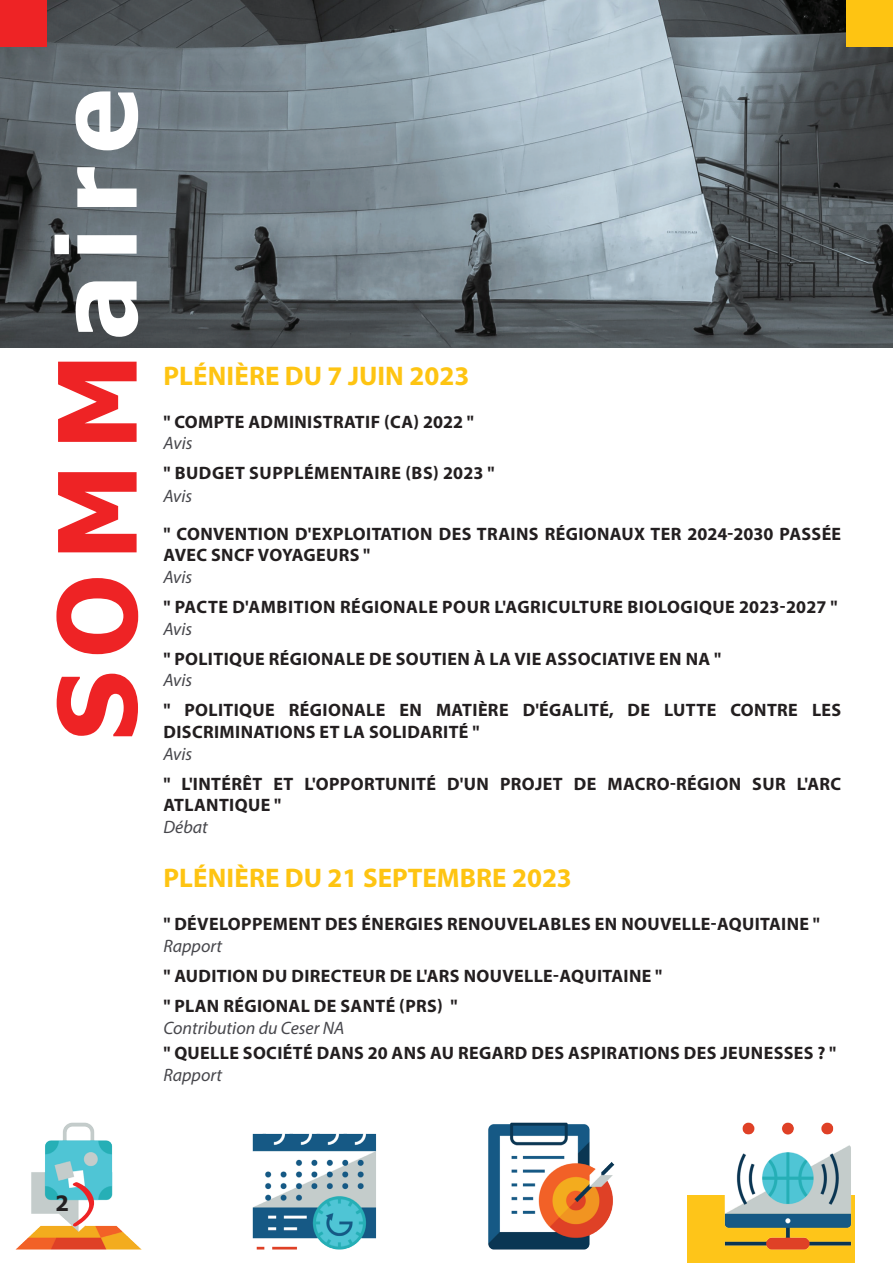
<style>
.page{position:relative;width:893px;height:1263px;background:#fff}
.page>*{position:absolute;margin:0;border:0;box-sizing:border-box;transform-origin:0 0}
.t1{font:700 108px "Tahoma";letter-spacing:.13em;color:#ee2325}
.t2{font:700 27px "Myriad Pro";color:#fec412}
.t3{font:700 21px "Tahoma";color:#231f20}
.t4{font:700 18px/21.6px "Myriad Pro";letter-spacing:.02em;color:#231f20}
.t5{font:italic 18px "Myriad Pro";color:#47474c}
.s1{color:#fff}
</style>
<div class="page">
<img style="left:0;top:0;width:893px;height:347px">
<div style="left:0;top:0;width:47px;height:47px;background:#ee2325"></div>
<div style="left:846px;top:0;width:47px;height:47px;background:#fec412"></div>
<img style="left:15px;top:1122px;width:840px;height:141px">
<svg style="left:73px;top:1182px;width:21px;height:44px"></svg>
<p class="t1" style="left:22px;top:740px;width:653px;rotate:-90deg">SOMM<span class="s1">aire</span></p>
<p class="t2" style="left:163px;top:358px;width:307px">PLÉNIÈRE DU 7 JUIN 2023</p>
<p class="t4" style="left:163px;top:410px;width:312px">" COMPTE ADMINISTRATIF (CA) 2022 "</p>
<p class="t5" style="left:164px;top:432px;width:31px">Avis</p>
<p class="t4" style="left:163px;top:462px;width:333px">" BUDGET SUPPLÉMENTAIRE (BS) 2023 "</p>
<p class="t5" style="left:163px;top:485px;width:30px">Avis</p>
<p class="t4" style="left:163px;top:522px;width:679px">" CONVENTION D'EXPLOITATION DES TRAINS RÉGIONAUX TER 2024-2030 PASSÉE<br>AVEC SNCF VOYAGEURS "</p>
<p class="t5" style="left:163px;top:566px;width:30px">Avis</p>
<p class="t4" style="left:163px;top:595px;width:676px">" PACTE D'AMBITION RÉGIONALE POUR L'AGRICULTURE BIOLOGIQUE 2023-2027 "</p>
<p class="t5" style="left:163px;top:617px;width:30px">Avis</p>
<p class="t4" style="left:163px;top:647px;width:559px">" POLITIQUE RÉGIONALE DE SOUTIEN À LA VIE ASSOCIATIVE EN NA "</p>
<p class="t5" style="left:163px;top:669px;width:30px">Avis</p>
<p class="t4" style="left:163px;top:699px;width:679px">" POLITIQUE RÉGIONALE EN MATIÈRE D'ÉGALITÉ, DE LUTTE CONTRE LES<br>DISCRIMINATIONS ET LA SOLIDARITÉ "</p>
<p class="t5" style="left:163px;top:742px;width:30px">Avis</p>
<p class="t4" style="left:163px;top:772px;width:679px">" L'INTÉRÊT ET L'OPPORTUNITÉ D'UN PROJET DE MACRO-RÉGION SUR L'ARC<br>ATLANTIQUE "</p>
<p class="t5" style="left:163px;top:816px;width:46px">Débat</p>
<p class="t2" style="left:163px;top:860px;width:410px">PLÉNIÈRE DU 21 SEPTEMBRE 2023</p>
<p class="t4" style="left:163px;top:913px;width:658px">" DÉVELOPPEMENT DES ÉNERGIES RENOUVELABLES EN NOUVELLE-AQUITAINE "</p>
<p class="t5" style="left:163px;top:934px;width:60px">Rapport</p>
<p class="t4" style="left:163px;top:964px;width:501px">" AUDITION DU DIRECTEUR DE L'ARS NOUVELLE-AQUITAINE "</p>
<p class="t4" style="left:163px;top:994px;width:296px">" PLAN RÉGIONAL DE SANTÉ (PRS) "</p>
<p class="t5" style="left:163px;top:1016px;width:182px">Contribution du Ceser NA</p>
<p class="t4" style="left:163px;top:1042px;width:674px">" QUELLE SOCIÉTÉ DANS 20 ANS AU REGARD DES ASPIRATIONS DES JEUNESSES ? "</p>
<p class="t5" style="left:163px;top:1064px;width:60px">Rapport</p>
<p class="t3" style="left:55px;top:1188px;width:15px">2</p>
</div>
